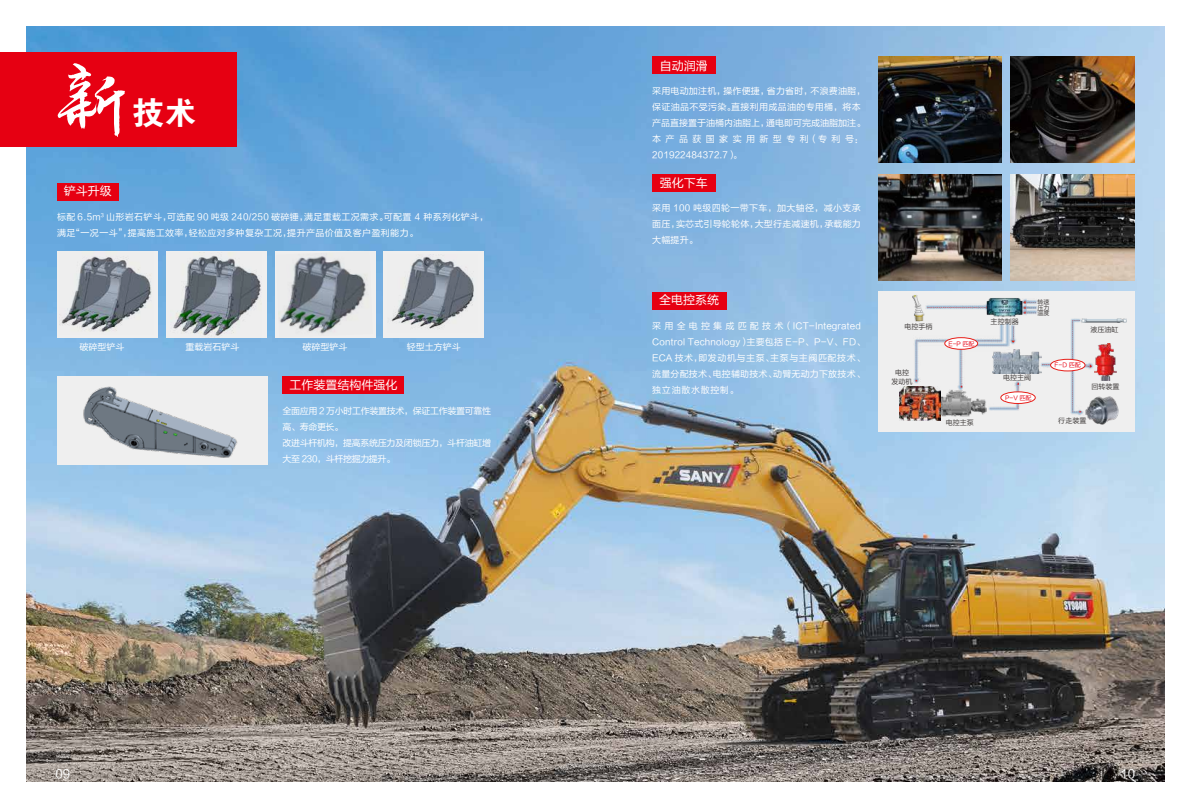
<style>
.page{position:relative;width:1191px;height:808px;background:#fff}
.page>*{position:absolute;margin:0;border:0;box-sizing:border-box;transform-origin:0 0}
.t1{font:32.3px "FZDHTK GBK1 0";color:#fff}
.t2{font:12px "FZLTHK GBK1 0";color:#fff}
.t3{font:9px/16px "FZLTHK GBK1 0";letter-spacing:.02em;color:#fff}
.t4{font:9px/16px "FZLTHK GBK1 0";letter-spacing:.04em;color:#fff}
.t5{font:9px/16px "FZLTHK GBK1 0";letter-spacing:-.04em;color:#fff}
.t6{font:7px/8.8px "FZLTHK GBK1 0";color:#3e3a39;text-align:center}
.t7{font:6px "FZLTHK GBK1 0";color:#e60012}
.t8{font:6px/5.6px "FZLTHK GBK1 0";color:#3e3a39;text-align:justify}
</style>
<div class="page">
<img style="left:27px;top:26px;width:1137px;height:756px">
<div style="left:0;top:53px;width:237px;height:94px;background:#e60012"></div>
<svg style="left:57px;top:63px;width:68px;height:74px"></svg>
<div style="left:282px;top:376px;width:122px;height:17px;background:#e60012"></div>
<div style="left:652px;top:292px;width:74px;height:17px;background:#e60012"></div>
<div style="left:652px;top:174px;width:63px;height:17px;background:#e60012"></div>
<img style="left:878px;top:174px;width:123px;height:106px">
<img style="left:1011px;top:174px;width:123px;height:106px">
<div style="left:652px;top:57px;width:63px;height:17px;background:#e60012"></div>
<img style="left:878px;top:57px;width:123px;height:106px">
<img style="left:1011px;top:57px;width:123px;height:106px">
<div style="left:57px;top:376px;width:210px;height:89px;background:#efefef"></div>
<img style="left:83px;top:386px;width:154px;height:72px">
<div style="left:57px;top:183px;width:61px;height:17px;background:#e60012"></div>
<div style="left:878px;top:291px;width:256px;height:141px;background:#efefef"></div>
<img style="left:928px;top:305px;width:57px;height:4px">
<img style="left:928px;top:306px;width:57px;height:2px">
<img style="left:1024px;top:299px;width:13px;height:10px">
<img style="left:1024px;top:309px;width:13px;height:6px">
<svg style="left:1024px;top:301px;width:11px;height:12px"></svg>
<img style="left:913px;top:340px;width:6px;height:44px">
<img style="left:915px;top:337px;width:42px;height:44px">
<img style="left:957px;top:323px;width:52px;height:64px">
<img style="left:960px;top:325px;width:47px;height:62px">
<img style="left:1009px;top:324px;width:7px;height:20px">
<img style="left:1011px;top:326px;width:3px;height:16px">
<img style="left:988px;top:380px;width:32px;height:30px">
<img style="left:991px;top:382px;width:27px;height:26px">
<img style="left:1070px;top:318px;width:13px;height:97px">
<img style="left:1072px;top:320px;width:9px;height:93px">
<img style="left:1041px;top:363px;width:52px;height:6px">
<img style="left:1042px;top:365px;width:49px;height:2px">
<div style="left:944px;top:338px;width:33px;height:11px;background:#fff;border-radius:50%"></div>
<div style="left:944px;top:337px;width:33px;height:12px;border:1px solid #e71f19;border-radius:50%"></div>
<div style="left:1000px;top:392px;width:35px;height:11px;background:#fff;border-radius:50%"></div>
<div style="left:1000px;top:392px;width:35px;height:12px;border:1px solid #e71f19;border-radius:50%"></div>
<div style="left:1050px;top:359px;width:35px;height:12px;background:#fff;border-radius:50%"></div>
<div style="left:1050px;top:359px;width:35px;height:12px;border:1px solid #e71f19;border-radius:50%"></div>
<img style="left:912px;top:295px;width:16px;height:27px">
<img style="left:985px;top:298px;width:39px;height:19px">
<img style="left:1081px;top:318px;width:45px;height:5px">
<img style="left:1094px;top:344px;width:22px;height:37px">
<img style="left:1085px;top:396px;width:33px;height:29px">
<img style="left:992px;top:350px;width:49px;height:23px">
<img style="left:940px;top:387px;width:47px;height:33px">
<img style="left:899px;top:387px;width:41px;height:33px">
<div style="left:57px;top:251px;width:100px;height:86px;background:#efefef"></div>
<img style="left:61px;top:256px;width:91px;height:76px">
<div style="left:166px;top:251px;width:100px;height:86px;background:#efefef"></div>
<img style="left:173px;top:252px;width:88px;height:84px">
<div style="left:275px;top:251px;width:100px;height:86px;background:#efefef"></div>
<img style="left:276px;top:256px;width:97px;height:82px">
<div style="left:384px;top:251px;width:100px;height:86px;background:#efefef"></div>
<img style="left:391px;top:254px;width:83px;height:75px">
<h1 class="t1" style="left:132px;top:95px;width:66px">技术</h1>
<h2 class="t2" style="left:64px;top:185px;width:49px">铲斗升级</h2>
<p class="t4" style="left:57px;top:209px;width:433px">标配 6.5m<sup>3</sup> 山形岩石铲斗，可选配 90 吨级 240/250 破碎锤，满足重载工况需求。可配置 4 种系列化铲斗，满足“一况一斗”，提高施工效率，轻松应对多种复杂工况，提升产品价值及客户盈利能力。</p>
<p class="t3" style="left:79px;top:339px;width:46px">破碎型铲斗</p>
<p class="t3" style="left:185px;top:339px;width:55px">重载岩石铲斗</p>
<p class="t3" style="left:302px;top:339px;width:46px">破碎型铲斗</p>
<p class="t3" style="left:407px;top:339px;width:55px">轻型土方铲斗</p>
<h2 class="t2" style="left:289px;top:378px;width:109px">工作装置结构件强化</h2>
<p class="t5" style="left:282px;top:403px;width:210px">全面应用 2 万小时工作装置技术，保证工作装置可靠性高、寿命更长。<br>改进斗杆机构，提高系统压力及闭锁压力，斗杆油缸增大至 230，斗杆挖掘力提升。</p>
<h2 class="t2" style="left:660px;top:59px;width:49px">自动润滑</h2>
<p class="t3" style="left:652px;top:83px;width:215px">采用电动加注机，操作便捷，省力省时，不浪费油脂，保证油品不受污染。直接利用成品油的专用桶，将本产品直接置于油桶内油脂上，通电即可完成油脂加注。本产品获国家实用新型专利（专利号：<br>201922484372.7）。</p>
<h2 class="t2" style="left:660px;top:176px;width:49px">强化下车</h2>
<p class="t3" style="left:652px;top:200px;width:210px;text-align:justify">采用 100 吨级四轮一带下车，加大轴径，减小支承面压，实芯式引导轮轮体，大型行走减速机，承载能力大幅提升。</p>
<h2 class="t2" style="left:659px;top:294px;width:61px">全电控系统</h2>
<p class="t3" style="left:652px;top:319px;width:215px">采用全电控集成匹配技术（ICT-Integrated<br>Control Technology）主要包括 E-P、P-V、FD、<br>ECA 技术，即发动机与主泵、主泵与主阀匹配技术、流量分配技术、电控辅助技术、动臂无动力下放技术、独立油散水散控制。</p>
<p class="t6" style="left:904px;top:322px;width:29px">电控手柄</p>
<p class="t6" style="left:891px;top:368px;width:22px">电控发动机</p>
<p class="t7" style="left:948px;top:340px;width:28px">E-P 匹配</p>
<p class="t6" style="left:945px;top:418px;width:29px">电控主泵</p>
<p class="t6" style="left:990px;top:317px;width:29px">主控制器</p>
<p class="t8" style="left:1037px;top:299px;width:13px">转速压力温度</p>
<p class="t6" style="left:1090px;top:326px;width:29px">液压油缸</p>
<p class="t6" style="left:1003px;top:374px;width:29px">电控主阀</p>
<p class="t7" style="left:1005px;top:395px;width:28px">P-V 匹配</p>
<p class="t7" style="left:1054px;top:362px;width:28px">F-D 匹配</p>
<p class="t6" style="left:1091px;top:382px;width:29px">回转装置</p>
<p class="t6" style="left:1058px;top:416px;width:29px">行走装置</p>
<h2 class="t2" style="left:56px;top:767px;width:16px">09</h2>
<h2 class="t2" style="left:1120px;top:767px;width:16px">10</h2>
</div>
